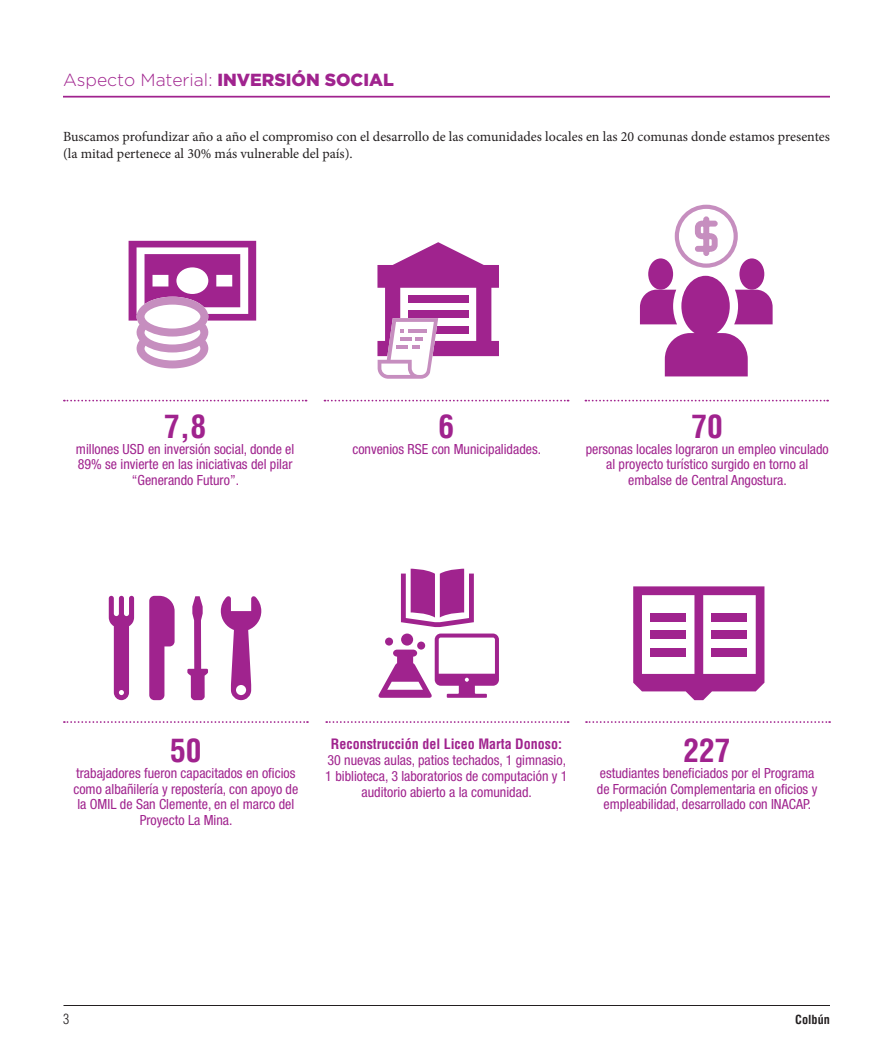
<style>
.page{position:relative;width:893px;height:1042px;background:#fff}
.page>*{position:absolute;margin:0;border:0;box-sizing:border-box;transform-origin:0 0}
.Num_iconos_OK{font:700 condensed 31.5px "Helvetica LT Std";color:#a0238e}
.titulo{font:300 17.5px "Gotham";color:#a0238e}
.TXT_iconos_OK{font:condensed 14px/15.8px "Helvetica Neue LT Std";color:#a0238e;text-align:center}
.Texto{font:14px/16.8px "Minion Pro";color:#231f20}
.TXT_iconos_OK-2{font:700 condensed 14px "Helvetica LT Std";color:#a0238e}
.t1{font:300 condensed 14px "Helvetica LT Std";color:#231f20}
.t2{font:700 condensed 12.25px "Helvetica LT Std";color:#231f20}
.s1{font-weight:900}
</style>
<div class="page">
<div style="left:739px;top:258px;width:25px;height:32px;background:#a0238e;border-radius:50%"></div>
<div style="left:648px;top:258px;width:25px;height:32px;background:#a0238e;border-radius:50%"></div>
<svg style="left:640px;top:276px;width:133px;height:100px"></svg>
<hr style="left:63px;top:96px;width:767px;height:2px;background:#a0238e">
<svg style="left:64px;top:400px;width:243px;height:1px"></svg>
<svg style="left:326px;top:721px;width:243px;height:2px"></svg>
<svg style="left:585px;top:400px;width:243px;height:1px"></svg>
<svg style="left:324px;top:400px;width:245px;height:1px"></svg>
<svg style="left:586px;top:721px;width:244px;height:2px"></svg>
<svg style="left:64px;top:721px;width:244px;height:2px"></svg>
<svg style="left:377px;top:242px;width:122px;height:137px"></svg>
<svg style="left:129px;top:241px;width:127px;height:127px"></svg>
<svg style="left:221px;top:596px;width:40px;height:104px"></svg>
<svg style="left:187px;top:596px;width:21px;height:104px"></svg>
<svg style="left:109px;top:596px;width:25px;height:104px"></svg>
<svg style="left:149px;top:596px;width:26px;height:104px"></svg>
<svg style="left:675px;top:205px;width:63px;height:63px"></svg>
<svg style="left:633px;top:586px;width:131px;height:114px"></svg>
<div style="left:651px;top:612px;width:35px;height:9px;background:#a0238e"></div>
<div style="left:651px;top:630px;width:35px;height:9px;background:#a0238e"></div>
<div style="left:651px;top:648px;width:35px;height:8px;background:#a0238e"></div>
<div style="left:712px;top:612px;width:35px;height:9px;background:#a0238e"></div>
<div style="left:712px;top:630px;width:35px;height:9px;background:#a0238e"></div>
<div style="left:712px;top:648px;width:35px;height:8px;background:#a0238e"></div>
<svg style="left:401px;top:569px;width:73px;height:58px"></svg>
<svg style="left:378px;top:633px;width:121px;height:65px"></svg>
<hr style="left:63px;top:1005px;width:767px;height:1px;background:#231f20">
<p class="titulo" style="left:63px;top:68px;width:332px">Aspecto Material: <span class="s1">INVERSIÓN SOCIAL</span></p>
<p class="Texto" style="left:63px;top:129px;width:768px">Buscamos profundizar año a año el compromiso con el desarrollo de las comunidades locales en las 20 comunas donde estamos presentes (la mitad pertenece al 30% más vulnerable del país).</p>
<p class="Num_iconos_OK" style="left:164px;top:407px;width:43px">7,8</p>
<p class="TXT_iconos_OK" style="left:76px;top:441px;width:220px">millones USD en inversión social, donde el<br>89% se invierte en las iniciativas del pilar “Generando Futuro”.</p>
<p class="Num_iconos_OK" style="left:439px;top:407px;width:17px">6</p>
<p class="TXT_iconos_OK" style="left:352px;top:441px;width:190px">convenios RSE con Municipalidades.</p>
<p class="Num_iconos_OK" style="left:691px;top:407px;width:33px">70</p>
<p class="TXT_iconos_OK" style="left:586px;top:441px;width:245px">personas locales lograron un empleo vinculado al proyecto turístico surgido en torno al embalse de Central Angostura.</p>
<p class="Num_iconos_OK" style="left:170px;top:731px;width:33px">50</p>
<p class="TXT_iconos_OK" style="left:73px;top:765px;width:226px">trabajadores fueron capacitados en oficios como albañilería y repostería, con apoyo de la OMIL de San Clemente, en el marco del Proyecto La Mina.</p>
<p class="TXT_iconos_OK-2" style="left:331px;top:735px;width:232px">Reconstrucción del Liceo Marta Donoso:</p>
<p class="TXT_iconos_OK" style="left:325px;top:752px;width:244px">30 nuevas aulas, patios techados, 1 gimnasio,<br>1 biblioteca, 3 laboratorios de computación y 1 auditorio abierto a la comunidad.</p>
<p class="Num_iconos_OK" style="left:683px;top:731px;width:49px">227</p>
<p class="TXT_iconos_OK" style="left:597px;top:765px;width:222px">estudiantes beneficiados por el Programa de Formación Complementaria en oficios y empleabilidad, desarrollado con INACAP.</p>
<p class="t1" style="left:63px;top:1010px;width:8px">3</p>
<p class="t2" style="left:795px;top:1011px;width:36px">Colbún</p>
</div>
